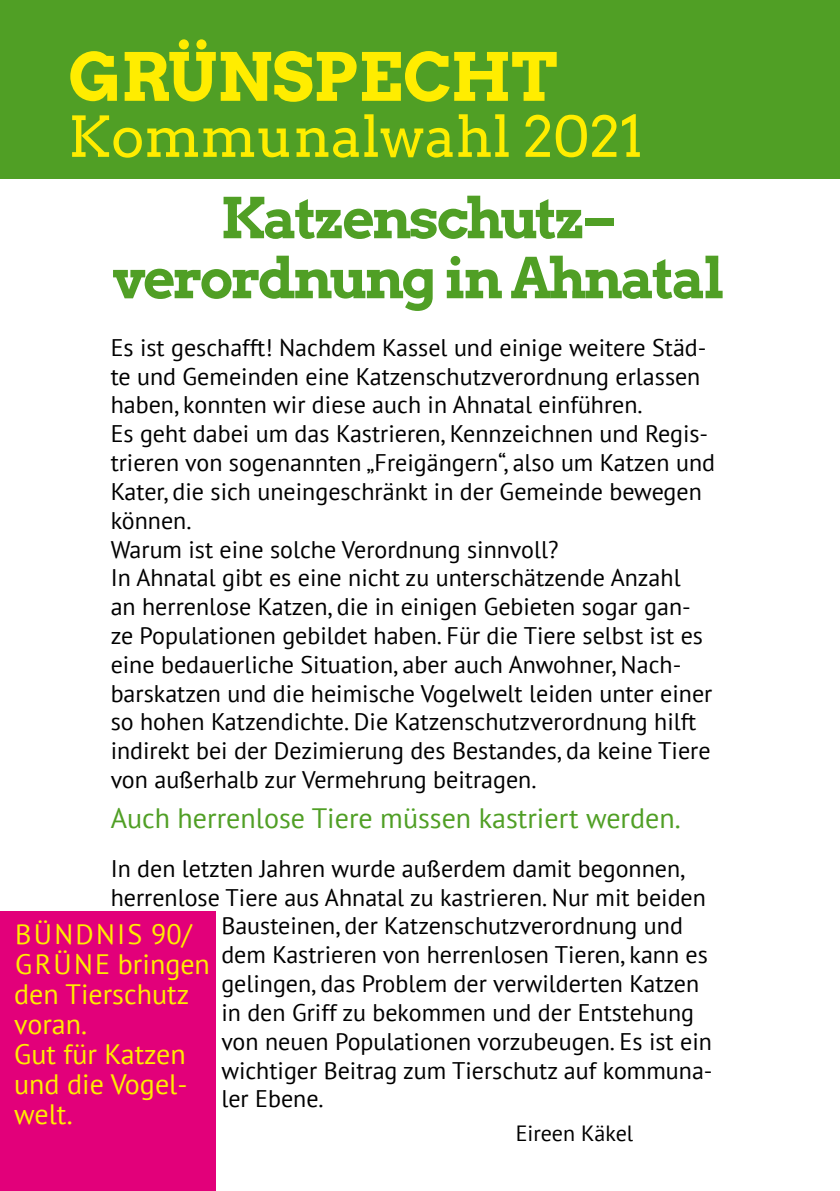
<style>
.page{position:relative;width:840px;height:1191px;background:#fff}
.page>*{position:absolute;margin:0;border:0;box-sizing:border-box;transform-origin:0 0}
.t1{font:66px "Arvo Gruen";letter-spacing:-.005em;color:#ffed00}
.t2{font:56px/60px "Arvo Gr 00 F Cn";letter-spacing:-.05em;color:#509f25;text-align:center}
.t3{font:56px "Arvo";color:#ffed00}
.t4{font:28px/30px "PT Sans";color:#ffed00}
.t5{font:28px "PT Sans";color:#509f25}
.t6{font:24px/28.8px "PT Sans";color:#000}
.t7{font:22px "PT Sans";color:#000}
</style>
<div class="page">
<div style="left:0;top:0;width:839px;height:178px;background:#509f25"></div>
<div style="left:0;top:911px;width:215px;height:280px;background:#e2007a"></div>
<h1 class="t1" style="left:68px;top:31px;width:490px">GRÜNSPECHT</h1>
<h2 class="t3" style="left:68px;top:103px;width:576px">Kommunalwahl 2021</h2>
<h2 class="t2" style="left:112px;top:186px;width:614px">Katzenschutz– verordnung in Ahnatal</h2>
<p class="t6" style="left:111px;top:332px;width:605px">Es ist geschafft! Nachdem Kassel und einige weitere Städ&shy;te und Gemeinden eine Katzenschutzverordnung erlassen haben, konnten wir diese auch in Ahnatal einführen.<br>Es geht dabei um das Kastrieren, Kennzeichnen und Regis&shy;trieren von sogenannten „Freigängern“, also um Katzen und Kater, die sich uneingeschränkt in der Gemeinde bewegen können.<br>Warum ist eine solche Verordnung sinnvoll?<br>I n Ahnatal gibt es eine nicht zu unterschätzende Anzahl<br>an herrenlose Katzen, die in einigen Gebieten sogar gan&shy;ze Populationen gebildet haben. Für die Tiere selbst ist es eine bedauerliche Situation, aber auch Anwohner, Nach&shy;barskatzen und die heimische Vogelwelt leiden unter einer so hohen Katzendichte. Die Katzenschutzverordnung hilft indirekt bei der Dezimierung des Bestandes, da keine Tiere von außerhalb zur Vermehrung beitragen.</p>
<p class="t5" style="left:111px;top:800px;width:571px">Auch herrenlose Tiere müssen kastriert werden.</p>
<p class="t6" style="left:111px;top:853px;width:575px">I n den letzten Jahren wurde außerdem damit begonnen,</p>
<p class="t6" style="left:111px;top:882px;width:596px">herrenlose Tiere aus Ahnatal zu kastrieren. Nur mit beiden</p>
<p class="t6" style="left:221px;top:911px;width:463px">Bausteinen, der Katzenschutzverordnung und</p>
<p class="t6" style="left:221px;top:940px;width:488px">dem Kastrieren von herrenlosen Tieren, kann es</p>
<p class="t6" style="left:221px;top:968px;width:479px">gelingen, das Problem der verwilderten Katzen</p>
<p class="t6" style="left:221px;top:997px;width:474px">in den Griff zu bekommen und der Entstehung</p>
<p class="t6" style="left:221px;top:1026px;width:492px">von neuen Populationen vorzubeugen. Es ist ein</p>
<p class="t6" style="left:221px;top:1055px;width:492px">wichtiger Beitrag zum Tierschutz auf kommuna-</p>
<p class="t6" style="left:221px;top:1084px;width:104px">ler Ebene.</p>
<p class="t4" style="left:15px;top:918px;width:59px">Bündn</p>
<p class="t4" style="left:14px;top:918px;width:197px;text-indent:103px">is 90/<br>Gr ün e bringen den Tierschutz voran.<br>Gut für Katzen und die Vogel&shy;welt.</p>
<p class="t7" style="left:515px;top:1119px;width:119px">Eireen Käkel</p>
</div>
